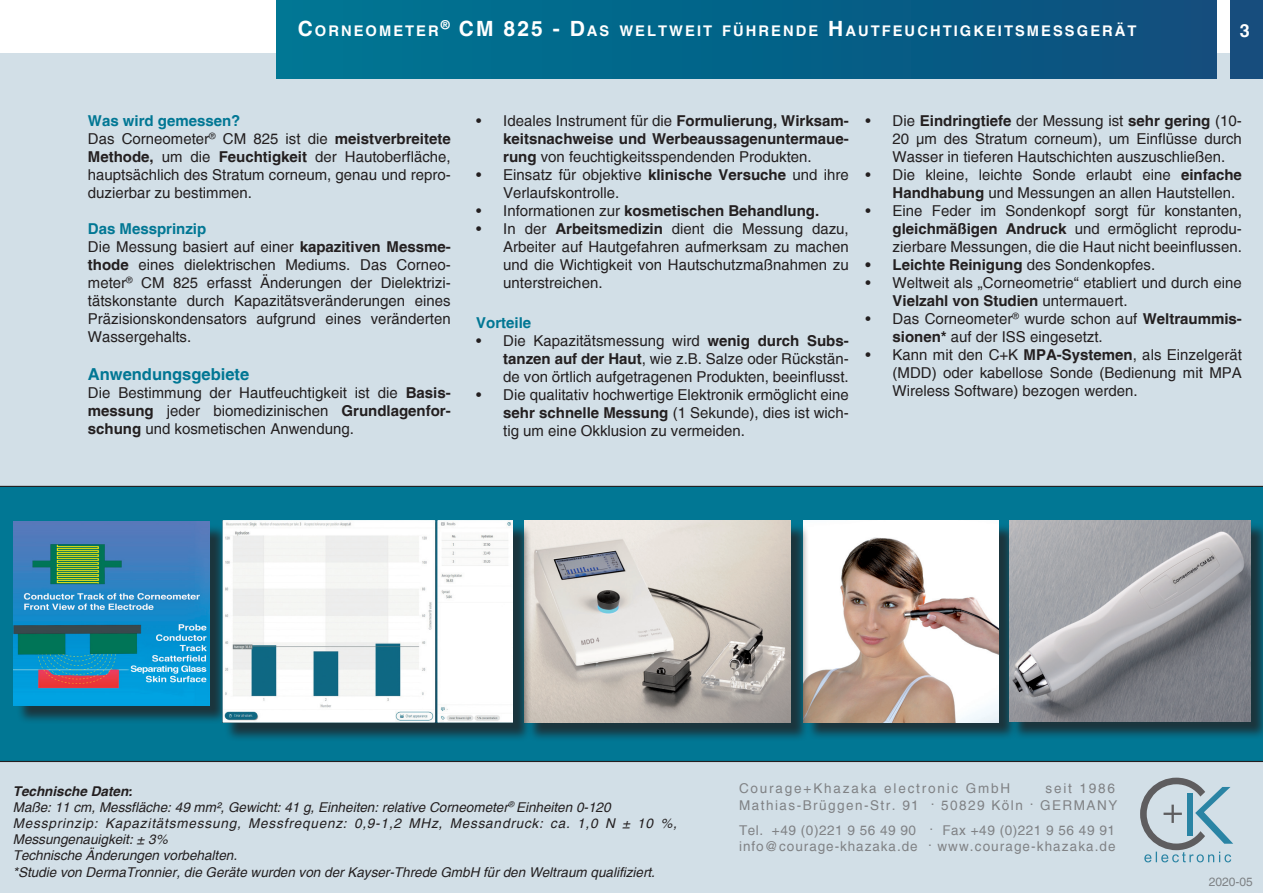
<style>
.page{position:relative;width:1263px;height:893px;background:#fff}
.page>*{position:absolute;margin:0;border:0;box-sizing:border-box;transform-origin:0 0}
.t1{font:700 18px "Helvetica";color:#fff}
.t2{font:700 16.5px "Helvetica";color:#017794}
.t3{font:15px/18px "Helvetica";color:#231f20;text-align:justify}
.t4{font:700 15px/18px "Helvetica";color:#231f20;text-align:justify}
.t5{font:700 15px "Helvetica";color:#017794}
.t6{font:700 14.7px "Helvetica";letter-spacing:.14em;color:#fff}
.t7{font:italic 13.5px/16.2px "Helvetica";color:#231f20}
.t8{font:13.5px/16.2px "Helvetica";letter-spacing:.07em;color:#808285}
.t9{font:13.5px/16.2px "Helvetica";letter-spacing:.11em;color:#808285;text-align:right}
.t10{font:13.5px "Helvetica";letter-spacing:.135em;color:#808285}
.t11{font:12px "Helvetica";color:#7d8184}
.s1{font-size:21px}
.s2{font-weight:700;color:#017794}
.s3{font-weight:700}
.s4{font-weight:400}
</style>
<div class="page">
<div style="left:0;top:53px;width:1263px;height:840px;background:#d2dfe7"></div>
<div style="left:276px;top:0;width:940px;height:79px;background:linear-gradient(to right,#007794,#0e4e7d)"></div>
<div style="left:1230px;top:0;width:33px;height:79px;background:#174d7d"></div>
<div style="left:0;top:486px;width:1263px;height:276px;background:#017794"></div>
<svg style="left:1140px;top:778px;width:93px;height:84px"></svg>
<div style="left:806px;top:523px;width:212px;height:217px;background:#231f20;opacity:.75"></div>
<img style="left:804px;top:521px;width:195px;height:201px">
<div style="left:16px;top:524px;width:213px;height:200px;background:#231f20;opacity:.75"></div>
<img style="left:14px;top:522px;width:196px;height:184px">
<div style="left:1011px;top:522px;width:252px;height:218px;background:#231f20;opacity:.75"></div>
<img style="left:1009px;top:520px;width:242px;height:201px">
<div style="left:527px;top:523px;width:282px;height:218px;background:#231f20;opacity:.75"></div>
<img style="left:525px;top:521px;width:266px;height:202px">
<div style="left:225px;top:523px;width:306px;height:219px;background:#231f20;opacity:.75"></div>
<img style="left:222px;top:521px;width:291px;height:202px">
<p class="t6" style="left:298px;top:21px;width:840px"><span class="s1">C</span>ORNEOMETER<sup>®</sup> <span class="s1">CM 825 - D</span>AS WELTWEIT FÜHRENDE <span class="s1">H</span> AUTFEUCHTIGKEITSMESSGERÄT</p>
<p class="t1" style="left:1240px;top:19px;width:12px">3</p>
<p class="t3" style="left:88px;top:112px;width:364px;text-align:left"><span class="s2">Was wird gemessen?<br></span>Das Corneometer<sup>®</sup> CM 825 ist die <span class="s3">meistverbreitete Methode,</span> um die <span class="s3">Feuchtigkeit</span> der Hautoberfläche, hauptsächlich des Stratum corneum, genau und repro&shy;duzierbar zu bestimmen.</p>
<p class="t3" style="left:88px;top:220px;width:364px;text-align:left"><span class="s2">Das Messprinzip<br></span>Die Messung basiert auf einer <span class="s3">kapazitiven Messme&shy;thode</span> eines dielektrischen Mediums. Das Corneo&shy;meter<sup>®</sup> CM 825 erfasst Änderungen der Dielektrizi&shy;tätskonstante durch Kapazitätsveränderungen eines Präzisionskondensators aufgrund eines veränderten Wassergehalts.</p>
<p class="t2" style="left:88px;top:364px;width:163px">Anwendungsgebiete</p>
<p class="t3" style="left:88px;top:383px;width:364px">Die Bestimmung der Hautfeuchtigkeit ist die <span class="s3">Basis&shy;messung</span> jeder biomedizinischen <span class="s3">Grundlagenfor&shy;schung</span> und kosmetischen Anwendung.</p>
<p class="t4" style="left:503px;top:112px;width:347px;text-indent:-27px"><span class="s4">• Ideales Instrument für die</span> Formulierung, Wirksam&shy;keitsnachweise und Werbeaussagenuntermaue&shy;rung <span class="s4">von feuchtigkeitsspendenden Produkten.</span></p>
<p class="t3" style="left:503px;top:166px;width:347px;text-indent:-27px">• Einsatz für objektive <span class="s3">klinische Versuche</span> und ihre<br>Verlaufskontrolle.</p>
<p class="t4" style="left:476px;top:202px;width:344px"><span class="s4">• Informationen zur</span> kosmetischen Behandlung.</p>
<p class="t3" style="left:503px;top:220px;width:347px;text-indent:-27px">• In der <span class="s3">Arbeitsmedizin</span> dient die Messung dazu, Arbeiter auf Hautgefahren aufmerksam zu machen und die Wichtigkeit von Hautschutzmaßnahmen zu unterstreichen.</p>
<p class="t5" style="left:476px;top:313px;width:57px">Vorteile</p>
<p class="t3" style="left:503px;top:331px;width:347px;text-indent:-27px">• Die Kapazitätsmessung wird <span class="s3">wenig durch Subs&shy;tanzen auf der Haut</span>, wie z.B. Salze oder Rückstän&shy;de von örtlich aufgetragenen Produkten, beeinflusst.</p>
<p class="t3" style="left:503px;top:385px;width:347px;text-indent:-27px">• Die qualitativ hochwertige Elektronik ermöglicht eine <span class="s3">sehr schnelle Messung</span> (1 Sekunde), dies ist wich&shy;tig um eine Okklusion zu vermeiden.</p>
<p class="t3" style="left:892px;top:112px;width:351px;text-indent:-27px">• Die <span class="s3">Eindringtiefe</span> der Messung ist <span class="s3">sehr gering</span> (10- 20 μm des Stratum corneum), um Einflüsse durch Wasser in tieferen Hautschichten auszuschließen.</p>
<p class="t3" style="left:892px;top:166px;width:351px;text-indent:-27px">• Die kleine, leichte Sonde erlaubt eine <span class="s3">einfache<br>Handhabung</span> und Messungen an allen Hautstellen.</p>
<p class="t3" style="left:892px;top:202px;width:351px;text-indent:-27px">• Eine Feder im Sondenkopf sorgt für konstanten, <span class="s3">gleichmäßigen Andruck</span> und ermöglicht reprodu&shy;zierbare Messungen, die die Haut nicht beeinflussen.</p>
<p class="t4" style="left:865px;top:256px;width:291px">• Leichte Reinigung <span class="s4">des Sondenkopfes.</span></p>
<p class="t3" style="left:892px;top:274px;width:351px;text-indent:-27px">• Weltweit als „Corneometrie“ etabliert und durch eine<br><span class="s3">Vielzahl von Studien</span> untermauert.</p>
<p class="t3" style="left:892px;top:310px;width:351px;text-indent:-27px">• Das Corneometer<sup>®</sup> wurde schon auf <span class="s3">Weltraummis&shy;sionen*</span> auf der ISS eingesetzt.</p>
<p class="t3" style="left:892px;top:346px;width:351px;text-indent:-27px">• Kann mit den C+K <span class="s3">MPA-Systemen</span>, als Einzelgerät (MDD) oder kabellose Sonde (Bedienung mit MPA Wireless Software) bezogen werden.</p>
<p class="t7" style="left:13px;top:783px;width:666px"><span class="s3">Technische Daten:<br></span>Maße: 11 cm, Messfläche: 49 mm², Gewicht: 41 g, Einheiten: relative Corneometer<sup>®</sup> Einheiten 0-120<br>Messprinzip: Kapazitätsmessung, Messfrequenz: 0,9-1,2 MHz, Messandruck: ca. 1,0 N ± 10 %, Messungenauigkeit: ± 3%<br>Technische Änderungen vorbehalten.<br>*Studie von DermaTronnier, die Geräte wurden von der Kayser-Threde GmbH für den Weltraum qualifiziert.</p>
<p class="t10" style="left:739px;top:781px;width:273px">Courage+Khazaka electronic GmbH</p>
<p class="t9" style="left:739px;top:781px;width:380px">seit 1986<br>Mathias-Brüggen-Str. 91 . 50829 Köln . GERMANY</p>
<p class="t8" style="left:739px;top:822px;width:378px">Tel. +49 (0)221 9 56 49 90 . Fax +49 (0)221 9 56 49 91 info@courage-khazaka.de . www.courage-khazaka.de</p>
<p class="t11" style="left:1209px;top:875px;width:46px">2020-05</p>
</div>
